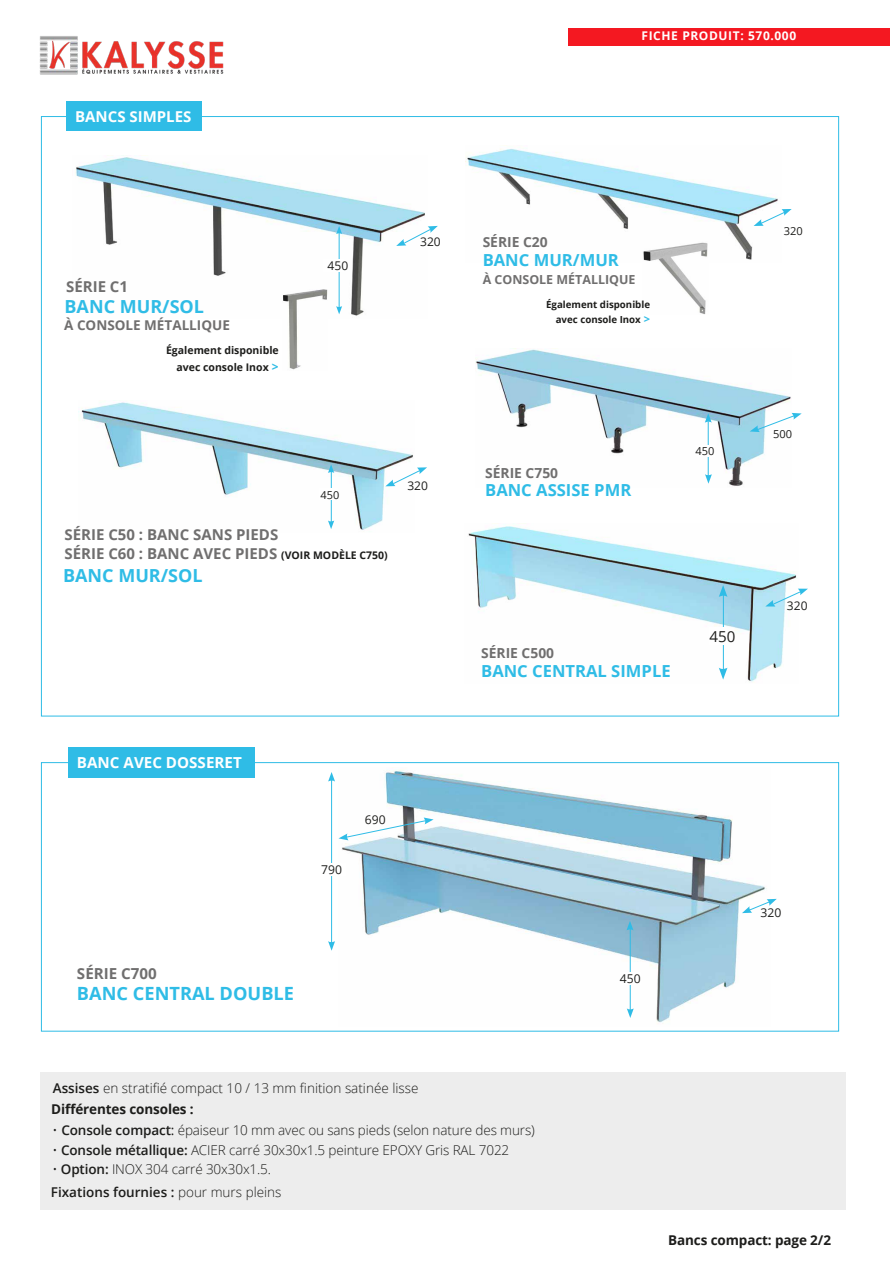
<style>
.page{position:relative;width:893px;height:1263px;background:#fff}
.page>*{position:absolute;margin:0;border:0;box-sizing:border-box;transform-origin:0 0}
.t1{font:700 18.15px "Open Sans";color:#2fbce6}
.t2{font:700 18px "Open Sans";color:#2fbce6}
.t3{font:700 16.65px "Open Sans";color:#2fbce6}
.t4{font:700 15.15px "Open Sans";color:#fff}
.t5{font:700 15.15px "Open Sans";color:#706f6f}
.t6{font:15.15px "Open Sans";color:#1d1d1b}
.t7{font:700 15px/19.5px "Open Sans";color:#706f6f}
.t8{font:700 15px "Open Sans";color:#fff}
.t9{font:700 13.8px "Open Sans";color:#706f6f}
.t10{font:300 13.5px "Open Sans";letter-spacing:-.01em;color:#1d1d1b}
.t11{font:700 13.5px "Open Sans";letter-spacing:-.01em;color:#1d1d1b}
.t12{font:600 13.5px "Open Sans";color:#1d1d1b}
.t13{font:700 13.5px "Open Sans";color:#706f6f}
.t14{font:700 12.45px "Open Sans";color:#706f6f}
.t15{font:12.15px "Open Sans";color:#1d1d1b}
.t16{font:700 12px "Open Sans";letter-spacing:.05em;color:#fff}
.t17{font:12px "Open Sans";color:#1d1d1b}
.t18{font:11.1px "Open Sans";color:#1d1d1b}
.t19{font:10.95px "Open Sans";color:#1d1d1b}
.t20{font:700 10.5px/16.5px "Open Sans";color:#1d1d1b;text-align:right}
.t21{font:700 9.75px/15.1px "Open Sans";color:#1d1d1b;text-align:right}
.s1{font-size:12px;color:#2fbce6}
.s2{font-size:10.5px;color:#1d1d1b}
.s3{font-weight:600}
.s4{font-size:11.1px;color:#2fbce6}
.s5{font-weight:400}
.s6{font-weight:300}
</style>
<div class="page">
<img style="left:466px;top:149px;width:312px;height:111px">
<img style="left:643px;top:241px;width:66px;height:74px">
<svg style="left:754px;top:209px;width:38px;height:17px"></svg>
<img style="left:475px;top:349px;width:316px;height:137px">
<hr style="left:708px;top:421px;width:1px;height:57px;background:#2fbce6">
<div style="left:695px;top:445px;width:19px;height:12px;background:#fff"></div>
<svg style="left:705px;top:413px;width:7px;height:10px"></svg>
<svg style="left:705px;top:474px;width:7px;height:10px"></svg>
<svg style="left:750px;top:413px;width:52px;height:19px"></svg>
<div style="left:40px;top:1072px;width:805px;height:137px;background:#ededed"></div>
<div style="left:67px;top:101px;width:135px;height:30px;background:#2fbce6"></div>
<div style="left:568px;top:28px;width:322px;height:18px;background:#f41821"></div>
<img style="left:40px;top:36px;width:184px;height:39px">
<div style="left:68px;top:747px;width:187px;height:30px;background:#2fbce6"></div>
<img style="left:342px;top:769px;width:425px;height:254px">
<hr style="left:331px;top:778px;width:1px;height:166px;background:#2fbce6">
<svg style="left:328px;top:772px;width:7px;height:9px"></svg>
<svg style="left:328px;top:941px;width:7px;height:10px"></svg>
<div style="left:318px;top:863px;width:27px;height:13px;background:#fff"></div>
<svg style="left:338px;top:817px;width:96px;height:23px"></svg>
<hr style="left:630px;top:926px;width:1px;height:86px;background:#2fbce6">
<div style="left:620px;top:972px;width:21px;height:13px;background:#fff"></div>
<svg style="left:626px;top:921px;width:7px;height:9px"></svg>
<svg style="left:627px;top:1008px;width:7px;height:10px"></svg>
<svg style="left:742px;top:899px;width:35px;height:14px"></svg>
<img style="left:75px;top:155px;width:350px;height:161px">
<hr style="left:339px;top:232px;width:1px;height:78px;background:#2fbce6">
<svg style="left:336px;top:226px;width:6px;height:8px"></svg>
<svg style="left:336px;top:306px;width:6px;height:8px"></svg>
<div style="left:324px;top:259px;width:20px;height:13px;background:#fff"></div>
<img style="left:283px;top:290px;width:45px;height:80px">
<svg style="left:396px;top:226px;width:42px;height:20px"></svg>
<img style="left:78px;top:402px;width:335px;height:128px">
<hr style="left:331px;top:471px;width:1px;height:53px;background:#2fbce6">
<div style="left:319px;top:488px;width:19px;height:12px;background:#fff"></div>
<svg style="left:328px;top:464px;width:6px;height:9px"></svg>
<svg style="left:328px;top:520px;width:6px;height:9px"></svg>
<svg style="left:385px;top:467px;width:42px;height:19px"></svg>
<img style="left:468px;top:526px;width:329px;height:156px">
<hr style="left:723px;top:593px;width:1px;height:80px;background:#2fbce6">
<div style="left:709px;top:627px;width:18px;height:18px;background:#fff"></div>
<svg style="left:719px;top:585px;width:8px;height:12px"></svg>
<svg style="left:719px;top:668px;width:8px;height:12px"></svg>
<svg style="left:765px;top:589px;width:43px;height:17px"></svg>
<p class="t8" style="left:75px;top:106px;width:118px">BANCS SIMPLES</p>
<p class="t16" style="left:641px;top:27px;width:156px">FICHE PRODUIT: 570.000</p>
<p class="t7" style="left:66px;top:276px;width:63px">SÉRIE C1</p>
<h2 class="t2" style="left:65px;top:294px;width:141px">BANC MUR/SOL</h2>
<p class="t13" style="left:64px;top:316px;width:167px">À CONSOLE MÉTALLIQUE</p>
<p class="t20" style="left:166px;top:342px;width:114px">Également disponible avec console Inox <span class="s1">&gt;</span></p>
<p class="t17" style="left:328px;top:257px;width:22px">450</p>
<p class="t17" style="left:420px;top:234px;width:22px">320</p>
<p class="t19" style="left:321px;top:487px;width:20px">450</p>
<p class="t7" style="left:65px;top:524px;width:325px">SÉRIE C50 : BANC SANS PIEDS<br>SÉRIE C60 : BANC AVEC PIEDS <span class="s2">(VOIR MODÈLE C750)</span></p>
<h2 class="t2" style="left:63px;top:562px;width:141px">BANC MUR/SOL</h2>
<p class="t17" style="left:407px;top:477px;width:22px">320</p>
<p class="t4" style="left:77px;top:752px;width:166px">BANC AVEC DOSSERET</p>
<p class="t15" style="left:321px;top:861px;width:22px">790</p>
<p class="t15" style="left:365px;top:812px;width:22px">690</p>
<p class="t5" style="left:77px;top:963px;width:81px">SÉRIE C700</p>
<h1 class="t1" style="left:77px;top:981px;width:219px">BANC CENTRAL DOUBLE</h1>
<p class="t10" style="left:53px;top:1079px;width:367px"><span class="s3">Assises</span> en stratifié compact 10 / 13 mm finition satinée lisse</p>
<p class="t11" style="left:51px;top:1100px;width:144px">Différentes consoles :</p>
<p class="t9" style="left:483px;top:232px;width:67px">SÉRIE C20</p>
<p class="t3" style="left:483px;top:249px;width:138px">BANC MUR/MUR</p>
<p class="t14" style="left:483px;top:271px;width:154px">À CONSOLE MÉTALLIQUE</p>
<p class="t21" style="left:546px;top:297px;width:105px">Également disponible avec console Inox <span class="s4">&gt;</span></p>
<p class="t18" style="left:784px;top:223px;width:20px">320</p>
<p class="t9" style="left:485px;top:463px;width:74px">SÉRIE C750</p>
<p class="t3" style="left:485px;top:478px;width:148px">BANC ASSISE PMR</p>
<p class="t18" style="left:695px;top:444px;width:20px">450</p>
<p class="t18" style="left:773px;top:426px;width:20px">500</p>
<p class="t9" style="left:481px;top:643px;width:74px">SÉRIE C500</p>
<p class="t3" style="left:481px;top:659px;width:191px">BANC CENTRAL SIMPLE</p>
<p class="t6" style="left:710px;top:626px;width:27px">450</p>
<p class="t17" style="left:787px;top:597px;width:22px">320</p>
<p class="t15" style="left:620px;top:970px;width:22px">450</p>
<p class="t15" style="left:761px;top:905px;width:22px">320</p>
<p class="t10" style="left:52px;top:1121px;width:484px">• <span class="s3">Console compact</span><span class="s5">:</span> épaiseur 10 mm avec ou sans pieds (selon nature des murs)</p>
<p class="t10" style="left:52px;top:1140px;width:458px">• <span class="s3">Console métallique:</span> ACIER carré 30x30x1.5 peinture EPOXY Gris RAL 7022</p>
<p class="t10" style="left:52px;top:1159px;width:220px">• <span class="s3">Option:</span> INOX 304 carré 30x30x1.5.</p>
<p class="t12" style="left:51px;top:1182px;width:232px">Fixations fournies : <span class="s6">pour murs pleins</span></p>
<p class="t11" style="left:668px;top:1231px;width:164px">Bancs compact: page 2/2</p>
</div>
